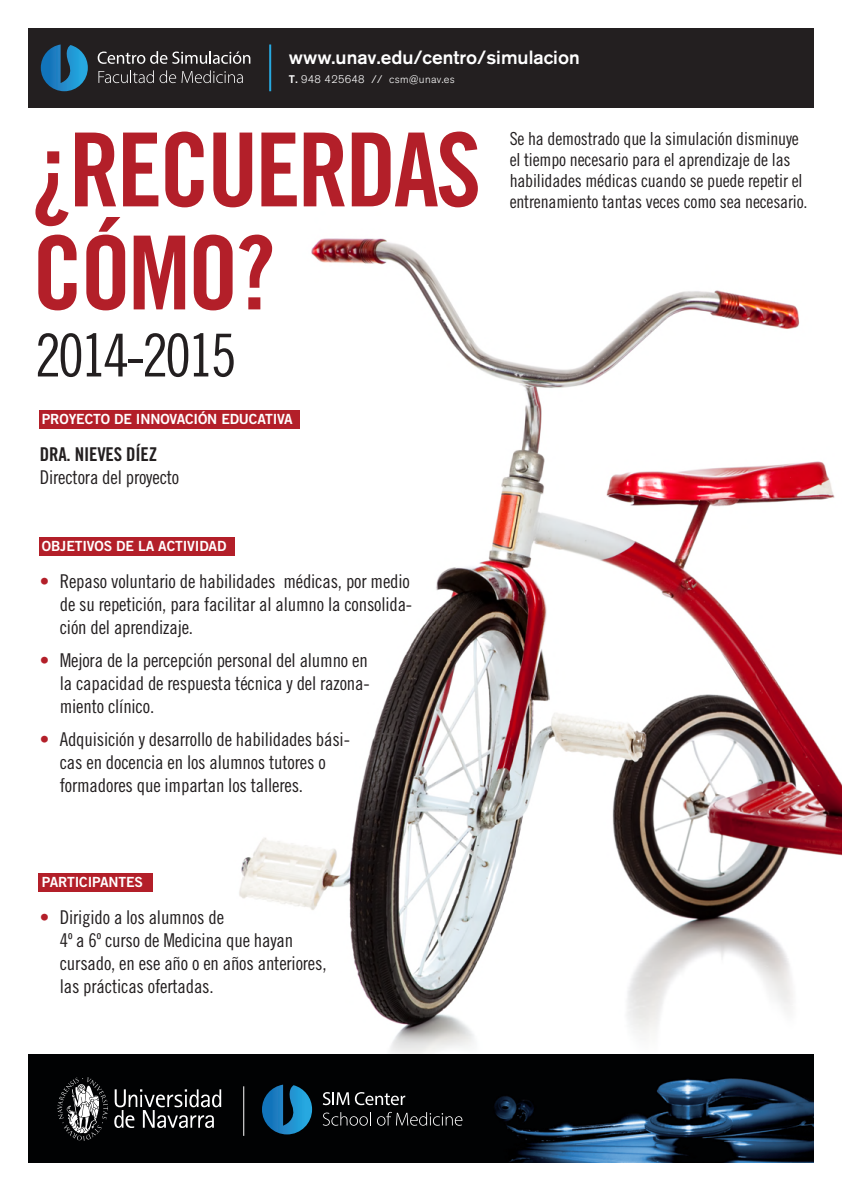
<style>
.page{position:relative;width:842px;height:1191px;background:#fff}
.page>*{position:absolute;margin:0;border:0;box-sizing:border-box;transform-origin:0 0}
.t1{font:102.2px "Trade Gothic Bold Cond Twenty";letter-spacing:-.03em;color:#b31f29}
.t2{font:59.2px "Trade Gothic Cond Eighteen";letter-spacing:-.06em;color:#231f20}
.t3{font:19px/23px "Trade Gothic Cond Eighteen";letter-spacing:-.01em;color:#231f20}
.t4{font:500 19px "Akzidenz Grotesk BE";color:#fff}
.t5{font:19px "Trade Gothic Bold Cond Twenty";letter-spacing:-.01em;color:#231f20}
.t6{font:18px/21px "Trade Gothic Cond Eighteen";letter-spacing:-.01em;color:#231f20}
.t7{font:14px "Trade Gothic Bold Two";letter-spacing:-.01em;color:#fff}
.t8{font:300 11px "Akzidenz Grotesk BE";letter-spacing:.025em;color:#fff}
.s1{font-weight:500}
.s2{color:#b31f29}
</style>
<div class="page">
<img style="left:38px;top:238px;width:804px;height:816px">
<div style="left:28px;top:28px;width:786px;height:79px;background:#231f20"></div>
<img style="left:28px;top:1054px;width:786px;height:109px">
<svg style="left:41px;top:44px;width:47px;height:47px"></svg>
<svg style="left:98px;top:51px;width:152px;height:13px"></svg>
<svg style="left:98px;top:70px;width:56px;height:13px"></svg>
<svg style="left:160px;top:70px;width:16px;height:13px"></svg>
<svg style="left:182px;top:70px;width:61px;height:13px"></svg>
<svg style="left:262px;top:1084px;width:50px;height:50px;background:#145c86"></svg>
<hr style="left:243px;top:1086px;width:1px;height:49px;background:#fff">
<svg style="left:114px;top:1089px;width:107px;height:39px;background:#3f4041"></svg>
<svg style="left:57px;top:1077px;width:51px;height:63px;background:#434445"></svg>
<svg style="left:323px;top:1092px;width:26px;height:13px"></svg>
<svg style="left:355px;top:1092px;width:50px;height:13px"></svg>
<svg style="left:323px;top:1112px;width:48px;height:13px"></svg>
<svg style="left:377px;top:1111px;width:85px;height:14px"></svg>
<hr style="left:269px;top:44px;width:2px;height:47px;background:#27a8e0">
<div style="left:39px;top:410px;width:261px;height:19px;background:#b31f29"></div>
<div style="left:39px;top:537px;width:195px;height:18px;background:#b31f29"></div>
<div style="left:39px;top:873px;width:114px;height:18px;background:#b31f29"></div>
<p class="t4" style="left:289px;top:45px;width:292px">www.unav.edu/centro/simulacion</p>
<p class="t8" style="left:289px;top:73px;width:168px"><span class="s1">T.</span> 948 425648 // csm@unav.es</p>
<h1 class="t1" style="left:32px;top:108px;width:451px">¿RECUERDAS</h1>
<h1 class="t1" style="left:32px;top:211px;width:245px">CÓMO?</h1>
<h2 class="t2" style="left:35px;top:320px;width:203px">2014-2015</h2>
<p class="t7" style="left:42px;top:410px;width:252px">PROYECTO DE INNOVACIÓN EDUCATIVA</p>
<p class="t5" style="left:40px;top:443px;width:119px">DRA. NIEVES DÍEZ</p>
<p class="t3" style="left:40px;top:465px;width:141px">Directora del proyecto</p>
<p class="t7" style="left:42px;top:537px;width:186px">OBJETIVOS DE LA ACTIVIDAD</p>
<p class="t3" style="left:60px;top:569px;width:354px;text-indent:-20px"><span class="s2">•</span> Repaso voluntario de habilidades médicas, por medio de su repetición, para facilitar al alumno la consolida&shy;ción del aprendizaje.</p>
<p class="t3" style="left:60px;top:648px;width:311px;text-align:justify;text-indent:-20px"><span class="s2">•</span> Mejora de la percepción personal del alumno en la capacidad de respuesta técnica y del razona&shy;miento clínico.</p>
<p class="t3" style="left:60px;top:727px;width:292px;text-indent:-20px"><span class="s2">•</span> Adquisición y desarrollo de habilidades bási&shy;cas en docencia en los alumnos tutores o formadores que impartan los talleres.</p>
<p class="t6" style="left:510px;top:127px;width:294px">Se ha demostrado que la simulación disminuye el tiempo necesario para el aprendizaje de las habilidades médicas cuando se puede repetir el</p>
<p class="t6" style="left:510px;top:190px;width:299px">entrenamiento tantas veces como sea necesario.</p>
<p class="t7" style="left:42px;top:873px;width:103px">PARTICIPANTES</p>
<p class="t3" style="left:60px;top:905px;width:268px;text-indent:-20px"><span class="s2">•</span> Dirigido a los alumnos de<br>4º a 6º curso de Medicina que hayan cursado, en ese año o en años anteriores, las prácticas ofertadas.</p>
</div>
